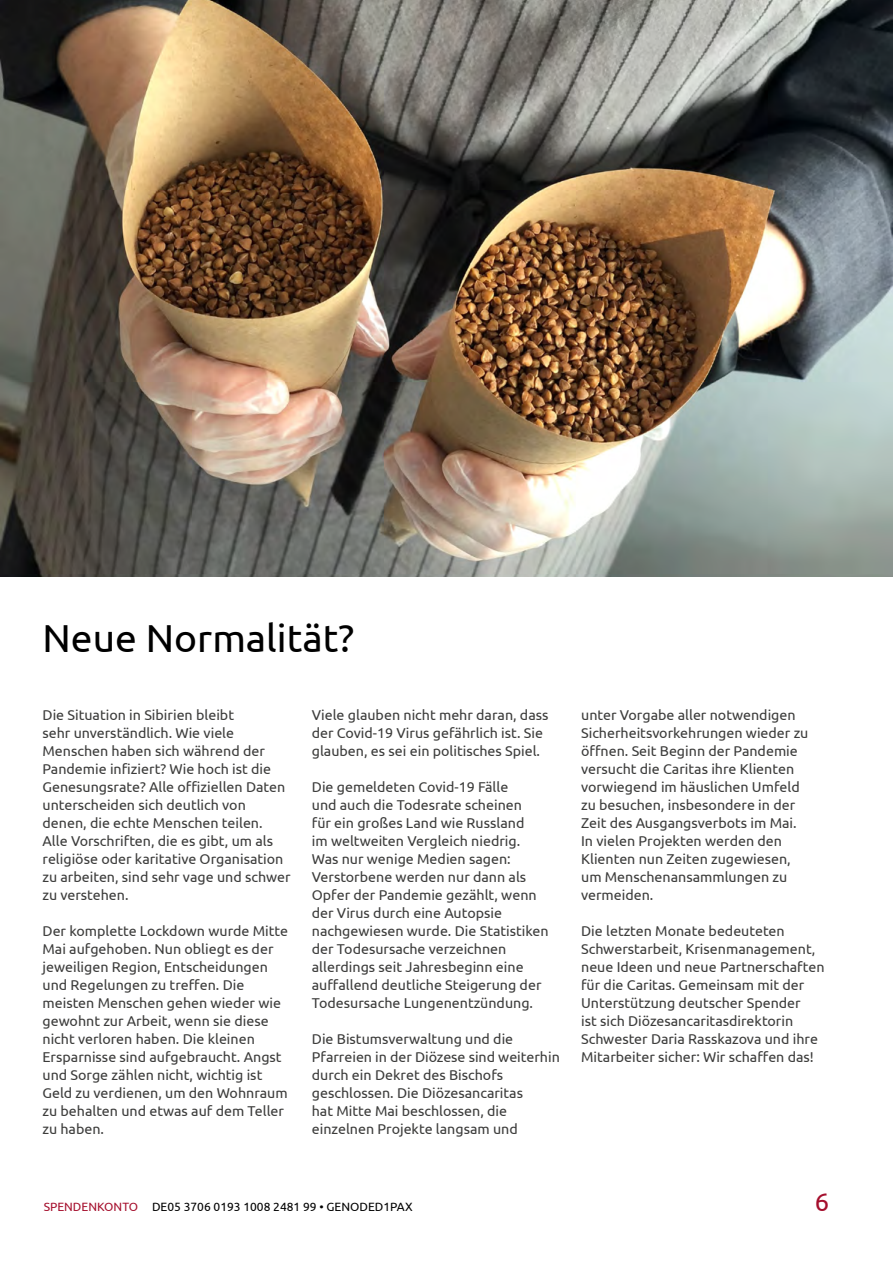
<style>
.page{position:relative;width:893px;height:1263px;background:#fff}
.page>*{position:absolute;margin:0;border:0;box-sizing:border-box;transform-origin:0 0}
._02_Article_Title{font:39px "Ubuntu";color:#000}
.t1{font:25.5px "Ubuntu";color:#a50f2d}
._05_body_text{font:14.25px/18px "Ubuntu";color:#3c3c3b}
.t2{font:12px "Ubuntu";color:#000}
.s1{color:#a50f2d}
</style>
<div class="page">
<img style="left:0;top:0;width:893px;height:576px">
<p class="_02_Article_Title" style="left:43px;top:615px;width:313px">Neue Normalität?</p>
<p class="_05_body_text" style="left:43px;top:705px;width:250px">Die Situation in Sibirien bleibt<br>sehr unverständlich. Wie viele Menschen haben sich während der Pandemie infiziert? Wie hoch ist die Genesungsrate? Alle offiziellen Daten unterscheiden sich deutlich von denen, die echte Menschen teilen.<br>Alle Vorschriften, die es gibt, um als religiöse oder karitative Organisation zu arbeiten, sind sehr vage und schwer zu verstehen.</p>
<p class="_05_body_text" style="left:43px;top:921px;width:247px">Der komplette Lockdown wurde Mitte<br>Mai aufgehoben. Nun obliegt es der jeweiligen Region, Entscheidungen und Regelungen zu treffen. Die meisten Menschen gehen wieder wie gewohnt zur Arbeit, wenn sie diese nicht verloren haben. Die kleinen<br>Ersparnisse sind aufgebraucht. Angst und Sorge zählen nicht, wichtig ist<br>Geld zu verdienen, um den Wohnraum zu behalten und etwas auf dem Teller zu haben.</p>
<p class="_05_body_text" style="left:312px;top:705px;width:238px">Viele glauben nicht mehr daran, dass der Covid-19 Virus gefährlich ist. Sie glauben, es sei ein politisches Spiel.</p>
<p class="_05_body_text" style="left:312px;top:777px;width:238px">Die gemeldeten Covid-19 Fälle<br>und auch die Todesrate scheinen<br>für ein großes Land wie Russland<br>im weltweiten Vergleich niedrig.<br>Was nur wenige Medien sagen:<br>Verstorbene werden nur dann als<br>Opfer der Pandemie gezählt, wenn der Virus durch eine Autopsie nachgewiesen wurde. Die Statistiken der Todesursache verzeichnen allerdings seit Jahresbeginn eine auffallend deutliche Steigerung der<br>Todesursache Lungenentzündung.</p>
<p class="_05_body_text" style="left:312px;top:1029px;width:250px">Die Bistumsverwaltung und die Pfarreien in der Diözese sind weiterhin durch ein Dekret des Bischofs geschlossen. Die Diözesancaritas<br>hat Mitte Mai beschlossen, die einzelnen Projekte langsam und</p>
<p class="_05_body_text" style="left:581px;top:705px;width:229px">unter Vorgabe aller notwendigen<br>Sicherheitsvorkehrungen wieder zu öffnen. Seit Beginn der Pandemie versucht die Caritas ihre Klienten vorwiegend im häuslichen Umfeld zu besuchen, insbesondere in der<br>Zeit des Ausgangsverbots im Mai.<br>In vielen Projekten werden den<br>Klienten nun Zeiten zugewiesen, um Menschenansammlungen zu vermeiden.</p>
<p class="_05_body_text" style="left:581px;top:921px;width:245px">Die letzten Monate bedeuteten Schwerstarbeit, Krisenmanagement, neue Ideen und neue Partnerschaften für die Caritas. Gemeinsam mit der Unterstützung deutscher Spender<br>ist sich Diözesancaritasdirektorin Schwester Daria Rasskazova und ihre Mitarbeiter sicher: Wir schaffen das!</p>
<p class="t2" style="left:44px;top:1200px;width:370px"><span class="s1">SPENDENKONTO</span> DE05 3706 0193 1008 2481 99 • GENODED1PAX</p>
<h2 class="t1" style="left:815px;top:1187px;width:16px">6</h2>
</div>
